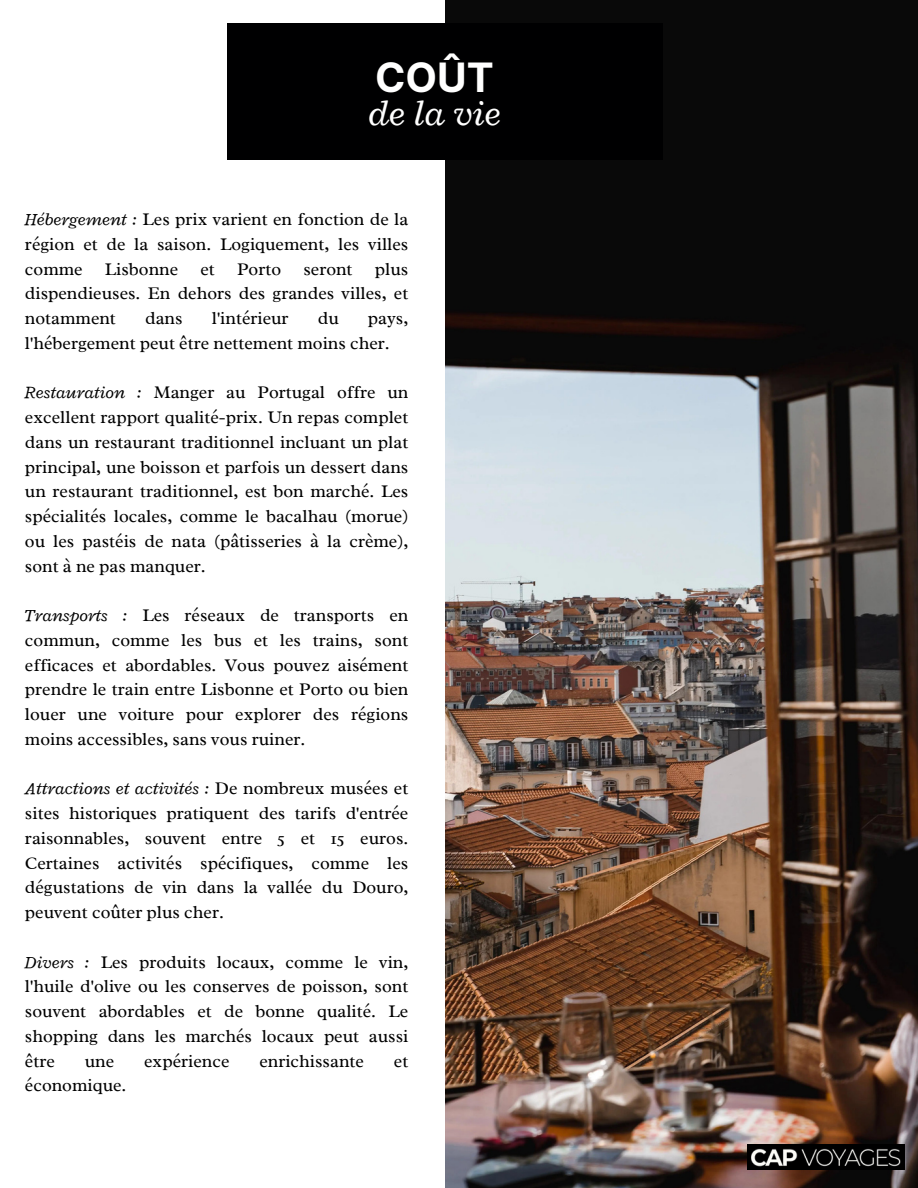
<style>
.page{position:relative;width:918px;height:1188px;background:#fff}
.page>*{position:absolute;margin:0;border:0;box-sizing:border-box;transform-origin:0 0}
.t1{font:700 40.5px "Inter";color:#fff}
.t2{font:italic 37.5px "Radley";color:#fff}
.t3{font:18px/24.8px "Radley";color:#000001;text-align:justify}
.s1{font-style:italic}
</style>
<div class="page">
<img style="left:446px;top:0;width:472px;height:1188px">
<div style="left:228px;top:23px;width:435px;height:137px;background:#000001"></div>
<img style="left:747px;top:1145px;width:158px;height:25px">
<p class="t1" style="left:375px;top:53px;width:120px">COÛT</p>
<p class="t2" style="left:368px;top:89px;width:134px">de la vie</p>
<p class="t3" style="left:25px;top:207px;width:385px"><span class="s1">Hébergement :</span> Les prix varient en fonction de la région et de la saison. Logiquement, les villes comme Lisbonne et Porto seront plus dispendieuses. En dehors des grandes villes, et notamment</p>
<p class="t3" style="left:145px;top:306px;width:39px">dans</p>
<p class="t3" style="left:212px;top:306px;width:78px">l'intérieur</p>
<p class="t3" style="left:318px;top:306px;width:22px">du</p>
<p class="t3" style="left:25px;top:306px;width:385px;text-indent:343px">pays, l'hébergement peut être nettement moins cher.</p>
<p class="t3" style="left:25px;top:380px;width:385px"><span class="s1">Restauration :</span> Manger au Portugal offre un excellent rapport qualité-prix. Un repas complet dans un restaurant traditionnel incluant un plat principal, une boisson et parfois un dessert dans un restaurant traditionnel, est bon marché. Les spécialités locales, comme le bacalhau (morue) ou les pastéis de nata (pâtisseries à la crème), sont à ne pas manquer.</p>
<p class="t3" style="left:25px;top:603px;width:385px"><span class="s1">Transports :</span> Les réseaux de transports en commun, comme les bus et les trains, sont efficaces et abordables. Vous pouvez aisément prendre le train entre Lisbonne et Porto ou bien louer une voiture pour explorer des régions moins accessibles, sans vous ruiner.</p>
<p class="t3" style="left:25px;top:776px;width:385px"><span class="s1">Attractions et activités :</span> De nombreux musées et sites historiques pratiquent des tarifs d'entrée raisonnables, souvent entre 5 et 15 euros.<br>Certaines activités spécifiques, comme les dégustations de vin dans la vallée du Douro, peuvent coûter plus cher.</p>
<p class="t3" style="left:25px;top:949px;width:385px"><span class="s1">Divers :</span> Les produits locaux, comme le vin, l'huile d'olive ou les conserves de poisson, sont souvent abordables et de bonne qualité. Le shopping dans les marchés locaux peut aussi être</p>
<p class="t3" style="left:85px;top:1048px;width:31px">une</p>
<p class="t3" style="left:144px;top:1048px;width:87px">expérience</p>
<p class="t3" style="left:259px;top:1048px;width:106px">enrichissante</p>
<p class="t3" style="left:394px;top:1048px;width:16px">et</p>
<p class="t3" style="left:25px;top:1073px;width:103px">économique.</p>
</div>
